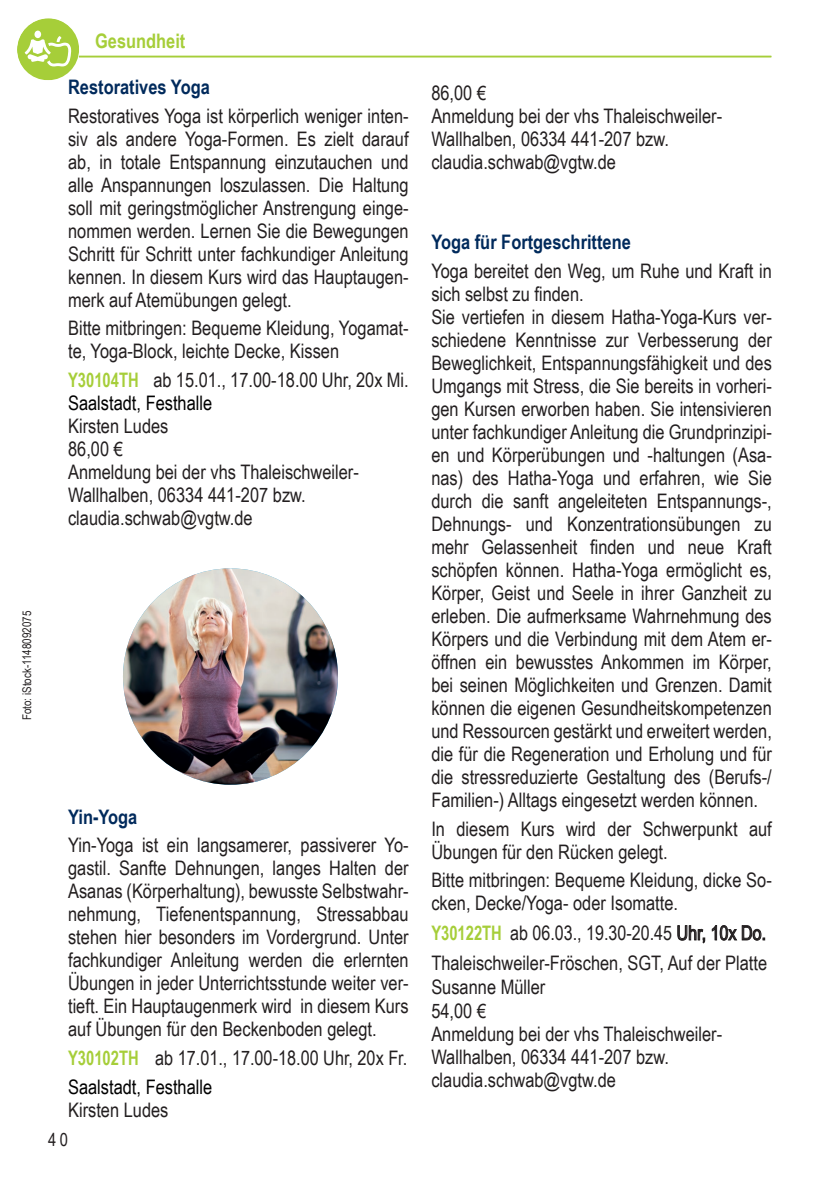
<style>
.page{position:relative;width:840px;height:1191px;background:#fff}
.page>*{position:absolute;margin:0;border:0;box-sizing:border-box;transform-origin:0 0}
.t1{font:20px/23px "Arial Narrow";color:#231f20}
.t2{font:700 20px "Arial Narrow";color:#002a5c}
.t3{font:700 20px "Arial Narrow";color:#a6ce39}
.t4{font:18px "Arial Narrow";color:#231f20}
.t5{font:12px "Arial Narrow";color:#231f20}
.s1{font-weight:700;color:#a6ce39}
.s2{color:#000001}
</style>
<div class="page">
<svg style="left:17px;top:18px;width:62px;height:62px"></svg>
<hr style="left:79px;top:56px;width:691px;height:1px;background:#a6ce39">
<hr style="left:79px;top:57px;width:691px;height:1px;background:#a6ce39">
<img style="left:123px;top:568px;width:215px;height:216px">
<p class="t5" style="left:18px;top:720px;width:111px;rotate:-90deg">Foto: iStock-1148092075</p>
<p class="t3" style="left:95px;top:26px;width:92px">Gesundheit</p>
<p class="t2" style="left:68px;top:72px;width:143px">Restoratives Yoga</p>
<p class="t1" style="left:68px;top:103px;width:342px;text-align:justify">Restoratives Yoga ist körperlich weniger inten&shy;siv als andere Yoga-Formen. Es zielt darauf ab, in totale Entspannung einzutauchen und alle Anspannungen loszulassen. Die Haltung soll mit geringstmöglicher Anstrengung einge&shy;nommen werden. Lernen Sie die Bewegungen Schritt für Schritt unter fachkundiger Anleitung kennen. In diesem Kurs wird das Hauptaugen&shy;merk auf Atemübungen gelegt.</p>
<p class="t1" style="left:68px;top:316px;width:342px">Bitte mitbringen: Bequeme Kleidung, Yogamat&shy;te, Yoga-Block, leichte Decke, Kissen</p>
<p class="t1" style="left:68px;top:368px;width:342px"><span class="s1">Y30104TH</span> ab 15.01., 17.00-18.00 Uhr, 20x Mi.<br><span class="s2">Saalstadt, Festhalle</span></p>
<p class="t1" style="left:68px;top:414px;width:292px">Kirsten Ludes<br>86,00 €<br>Anmeldung bei der vhs Thaleischweiler-<br>Wallhalben, 06334 441-207 bzw. claudia.schwab@vgtw.de</p>
<p class="t2" style="left:68px;top:801px;width:71px">Yin-Yoga</p>
<p class="t1" style="left:68px;top:833px;width:342px;text-align:justify">Yin-Yoga ist ein langsamerer, passiverer Yo&shy;gastil. Sanfte Dehnungen, langes Halten der Asanas (Körperhaltung), bewusste Selbstwahr&shy;nehmung, Tiefenentspannung, Stressabbau stehen hier besonders im Vordergrund. Unter fachkundiger Anleitung werden die erlernten Übungen in jeder Unterrichtsstunde weiter ver&shy;tieft. Ein Hauptaugenmerk wird in diesem Kurs auf Übungen für den Beckenboden gelegt.</p>
<p class="t1" style="left:68px;top:1043px;width:340px;line-height:28.6px"><span class="s1">Y30102TH</span> ab 17.01., 17.00-18.00 Uhr, 20x Fr.<br><span class="s2">Saalstadt, Festhalle</span></p>
<p class="t1" style="left:68px;top:1097px;width:102px">Kirsten Ludes</p>
<p class="t4" style="left:48px;top:1126px;width:21px">40</p>
<p class="t1" style="left:431px;top:80px;width:292px">86,00 €<br>Anmeldung bei der vhs Thaleischweiler-<br>Wallhalben, 06334 441-207 bzw. claudia.schwab@vgtw.de</p>
<p class="t2" style="left:431px;top:227px;width:201px">Yoga für Fortgeschrittene</p>
<p class="t1" style="left:431px;top:258px;width:342px">Yoga bereitet den Weg, um Ruhe und Kraft in sich selbst zu finden.<br>Sie vertiefen in diesem Hatha-Yoga-Kurs ver&shy;schiedene Kenntnisse zur Verbesserung der Beweglichkeit, Entspannungsfähigkeit und des Umgangs mit Stress, die Sie bereits in vorheri&shy;gen Kursen erworben haben. Sie intensivieren unter fachkundiger Anleitung die Grundprinzipi&shy;en und Körperübungen und -haltungen (Asa&shy;nas) des Hatha-Yoga und erfahren, wie Sie durch die sanft angeleiteten Entspannungs-, Dehnungs- und Konzentrationsübungen zu mehr Gelassenheit finden und neue Kraft schöpfen können. Hatha-Yoga ermöglicht es, Körper, Geist und Seele in ihrer Ganzheit zu erleben. Die aufmerksame Wahrnehmung des Körpers und die Verbindung mit dem Atem er&shy;öffnen ein bewusstes Ankommen im Körper, bei seinen Möglichkeiten und Grenzen. Damit können die eigenen Gesundheitskompetenzen und Ressourcen gestärkt und erweitert werden, die für die Regeneration und Erholung und für die stressreduzierte Gestaltung des (Berufs-/ Familien-) Alltags eingesetzt werden können.</p>
<p class="t1" style="left:431px;top:816px;width:342px">In diesem Kurs wird der Schwerpunkt auf<br>Übungen für den Rücken gelegt.</p>
<p class="t1" style="left:431px;top:868px;width:342px">Bitte mitbringen: Bequeme Kleidung, dicke So&shy;cken, Decke/Yoga- oder Isomatte.</p>
<p class="t1" style="left:431px;top:917px;width:337px;line-height:29.6px"><span class="s1">Y30122TH</span> ab 06.03., 19.30-20.45 Uhr, 10x Do.<br>Thaleischweiler-Fröschen, SGT, Auf der Platte</p>
<p class="t1" style="left:431px;top:974px;width:292px">Susanne Müller<br>54,00 €<br>Anmeldung bei der vhs Thaleischweiler-<br>Wallhalben, 06334 441-207 bzw. claudia.schwab@vgtw.de</p>
</div>
